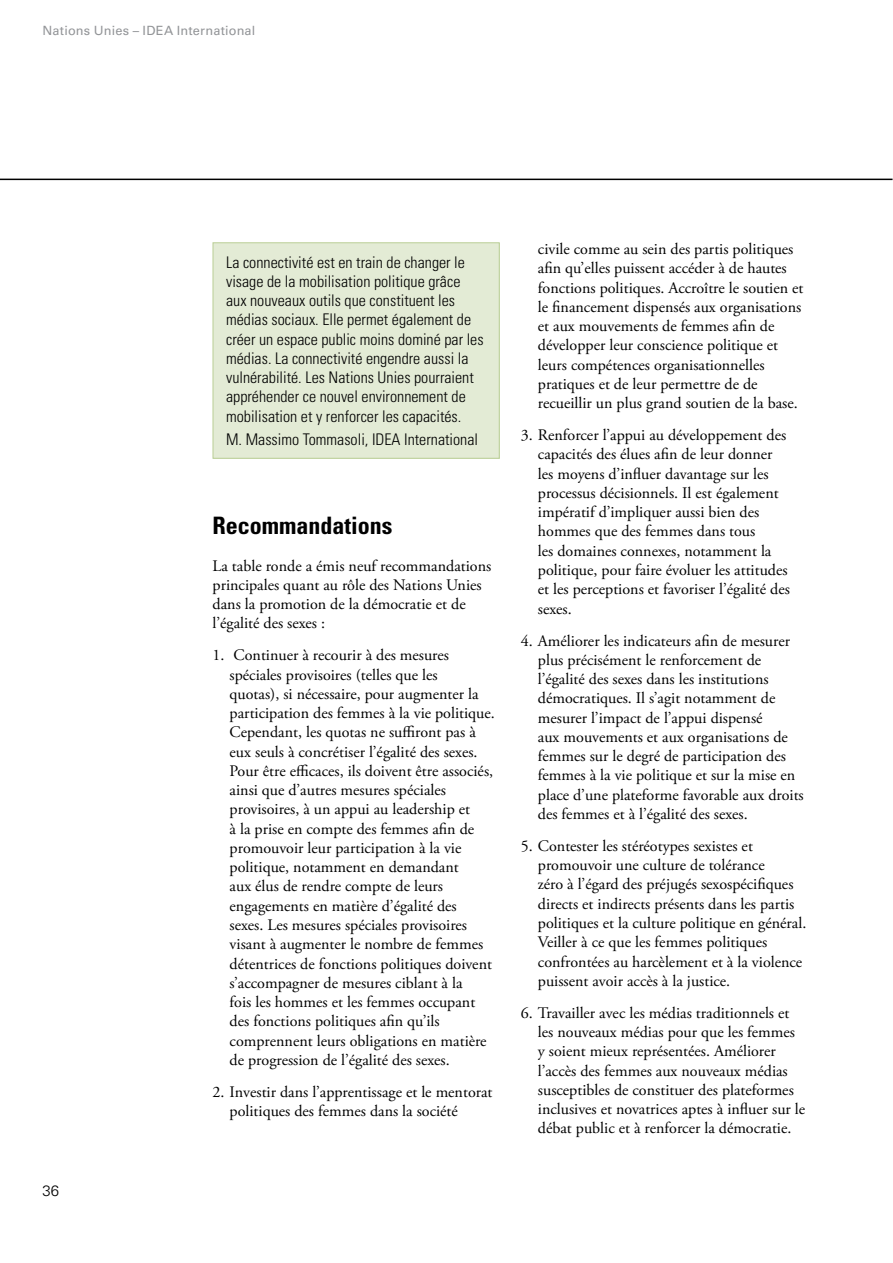
<style>
.page{position:relative;width:893px;height:1263px;background:#fff}
.page>*{position:absolute;margin:0;border:0;box-sizing:border-box;transform-origin:0 0}
.t1{font:700 condensed 24px "Univers LT Std";color:#000}
.t2{font:16.05px/19.2px "Adobe Garamond Pro";color:#000}
.t3{font:300 condensed 16.05px/19.2px "Univers LT Std";color:#000}
.t4{font:300 15px "Univers LT Std";color:#000}
.t5{font:12.75px "Univers LT Std";letter-spacing:.015em;color:#939598}
</style>
<div class="page">
<hr style="left:0;top:179px;width:892px;height:1px;background:#000">
<div style="left:213px;top:243px;width:286px;height:215px;background:#e3ebd5"></div>
<div style="left:213px;top:242px;width:287px;height:217px;border:1px solid #b9ce95"></div>
<p class="t5" style="left:43px;top:23px;width:214px">Nations Unies – IDEA International</p>
<p class="t4" style="left:43px;top:1181px;width:18px">36</p>
<p class="t3" style="left:226px;top:252px;width:259px">La connectivité est en train de changer le visage de la mobilisation politique grâce aux nouveaux outils que constituent les médias sociaux. Elle permet également de créer un espace public moins dominé par les médias. La connectivité engendre aussi la vulnérabilité. Les Nations Unies pourraient appréhender ce nouvel environnement de mobilisation et y renforcer les capacités.</p>
<p class="t3" style="left:226px;top:430px;width:253px">M. Massimo Tommasoli, IDEA International</p>
<h1 class="t1" style="left:213px;top:511px;width:181px">Recommandations</h1>
<p class="t2" style="left:213px;top:556px;width:280px">La table ronde a émis neuf recommandations principales quant au rôle des Nations Unies dans la promotion de la démocratie et de l’égalité des sexes :</p>
<p class="t2" style="left:230px;top:646px;width:267px;text-indent:-17px">1. Continuer à recourir à des mesures spéciales provisoires (telles que les<br>quotas), si nécessaire, pour augmenter la participation des femmes à la vie politique.<br>Cependant, les quotas ne suffiront pas à eux seuls à concrétiser l’égalité des sexes.<br>Pour être efficaces, ils doivent être associés, ainsi que d’autres mesures spéciales provisoires, à un appui au leadership et<br>à la prise en compte des femmes afin de promouvoir leur participation à la vie politique, notamment en demandant<br>aux élus de rendre compte de leurs engagements en matière d’égalité des<br>sexes. Les mesures spéciales provisoires visant à augmenter le nombre de femmes détentrices de fonctions politiques doivent s’accompagner de mesures ciblant à la<br>fois les hommes et les femmes occupant des fonctions politiques afin qu’ils comprennent leurs obligations en matière de progression de l’égalité des sexes.</p>
<p class="t2" style="left:230px;top:1083px;width:264px;text-indent:-17px">2. Investir dans l’apprentissage et le mentorat politiques des femmes dans la société</p>
<p class="t2" style="left:538px;top:240px;width:267px">civile comme au sein des partis politiques afin qu’elles puissent accéder à de hautes fonctions politiques. Accroître le soutien et le financement dispensés aux organisations et aux mouvements de femmes afin de développer leur conscience politique et leurs compétences organisationnelles pratiques et de leur permettre de de recueillir un plus grand soutien de la base.</p>
<p class="t2" style="left:538px;top:426px;width:253px;text-indent:-17px">3. Renforcer l’appui au développement des capacités des élues afin de leur donner les moyens d’influer davantage sur les processus décisionnels. Il est également impératif d’impliquer aussi bien des hommes que des femmes dans tous<br>les domaines connexes, notamment la politique, pour faire évoluer les attitudes et les perceptions et favoriser l’égalité des sexes.</p>
<p class="t2" style="left:538px;top:631px;width:267px;text-indent:-17px">4. Améliorer les indicateurs afin de mesurer plus précisément le renforcement de l’égalité des sexes dans les institutions démocratiques. Il s’agit notamment de mesurer l’impact de l’appui dispensé<br>aux mouvements et aux organisations de femmes sur le degré de participation des femmes à la vie politique et sur la mise en place d’une plateforme favorable aux droits des femmes et à l’égalité des sexes.</p>
<p class="t2" style="left:538px;top:837px;width:270px;text-indent:-17px">5. Contester les stéréotypes sexistes et promouvoir une culture de tolérance<br>zéro à l’égard des préjugés sexospécifiques directs et indirects présents dans les partis politiques et la culture politique en général.<br>Veiller à ce que les femmes politiques confrontées au harcèlement et à la violence puissent avoir accès à la justice.</p>
<p class="t2" style="left:538px;top:1004px;width:269px;text-indent:-17px">6. Travailler avec les médias traditionnels et les nouveaux médias pour que les femmes y soient mieux représentées. Améliorer l’accès des femmes aux nouveaux médias susceptibles de constituer des plateformes inclusives et novatrices aptes à influer sur le débat public et à renforcer la démocratie.</p>
</div>
